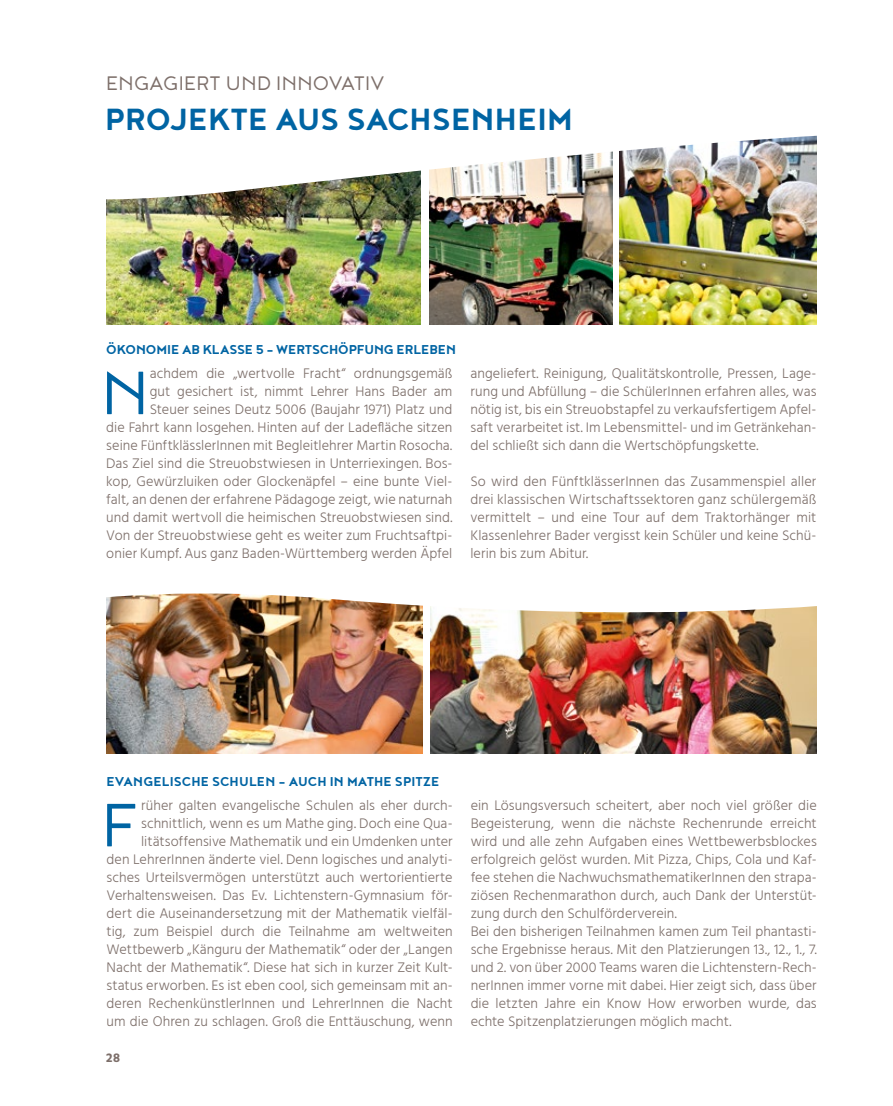
<style>
.page{position:relative;width:893px;height:1106px;background:#fff}
.page>*{position:absolute;margin:0;border:0;box-sizing:border-box;transform-origin:0 0}
.t1{font:300 74.85px "Noyh";color:#0064a3}
.t2{font:700 37.5px "Noyh";letter-spacing:.005em;color:#0064a3}
.t3{font:300 24px "Noyh";letter-spacing:.01em;color:#7d6f6a}
.t4{font:700 15.75px "Noyh";color:#0064a3}
.t5{font:300 14.25px/18px "Hind Vadodara";letter-spacing:.005em;color:#7d6f6a;text-align:right}
.t6{font:700 12.75px "Hind Vadodara";color:#7d6f6a}
</style>
<div class="page">
<img style="left:430px;top:636px;width:386px;height:118px">
<img style="left:106px;top:636px;width:316px;height:118px">
<img style="left:106px;top:593px;width:711px;height:43px">
<img style="left:429px;top:228px;width:183px;height:96px">
<img style="left:106px;top:228px;width:315px;height:96px">
<img style="left:619px;top:228px;width:197px;height:96px">
<img style="left:106px;top:135px;width:711px;height:93px">
<h3 class="t3" style="left:106px;top:70px;width:280px">ENGAGIERT UND INNOVATIV</h3>
<h2 class="t2" style="left:105px;top:98px;width:469px">PROJEKTE AUS SACHSENHEIM</h2>
<p class="t4" style="left:106px;top:340px;width:351px">ÖKONOMIE AB KLASSE 5 - WERTSCHÖPFUNG ERLEBEN</p>
<p class="t5" style="left:106px;top:364px;width:348px">achdem die „wertvolle Fracht“ ordnungsgemäß<br>gut gesichert ist, nimmt Lehrer Hans Bader am<br>Steuer seines Deutz 5006 (Baujahr 1971) Platz und<br>die Fahrt kann losgehen. Hinten auf der Ladefläche sitzen seine FünftklässlerInnen mit Begleitlehrer Martin Rosocha.<br>Das Ziel sind die Streuobstwiesen in Unterriexingen. Bos&shy;kop, Gewürzluiken oder Glockenäpfel – eine bunte Viel&shy;falt, an denen der erfahrene Pädagoge zeigt, wie naturnah und damit wertvoll die heimischen Streuobstwiesen sind.<br>Von der Streuobstwiese geht es weiter zum Fruchtsaftpi&shy;onier Kumpf. Aus ganz Baden-Württemberg werden Äpfel</p>
<p class="t5" style="left:470px;top:364px;width:348px;text-align:justify">angeliefert. Reinigung, Qualitätskontrolle, Pressen, Lage&shy;rung und Abfüllung – die SchülerInnen erfahren alles, was nötig ist, bis ein Streuobstapfel zu verkaufsfertigem Apfel&shy;saft verarbeitet ist. Im Lebensmittel- und im Getränkehan&shy;del schließt sich dann die Wertschöpfungskette.</p>
<h1 class="t1" style="left:101px;top:352px;width:49px">N</h1>
<p class="t5" style="left:470px;top:472px;width:348px;text-align:justify">So wird den FünftklässerInnen das Zusammenspiel aller drei klassischen Wirtschaftssektoren ganz schülergemäß vermittelt – und eine Tour auf dem Traktorhänger mit Klassenlehrer Bader vergisst kein Schüler und keine Schü&shy;lerin bis zum Abitur.</p>
<p class="t4" style="left:107px;top:772px;width:334px">EVANGELISCHE SCHULEN - AUCH IN MATHE SPITZE</p>
<p class="t5" style="left:107px;top:796px;width:348px">rüher galten evangelische Schulen als eher durch&shy;schnittlich, wenn es um Mathe ging. Doch eine Qua&shy;litätsoffensive Mathematik und ein Umdenken unter<br>den LehrerInnen änderte viel. Denn logisches und analyti&shy;sches Urteilsvermögen unterstützt auch wertorientierte Verhaltensweisen. Das Ev. Lichtenstern-Gymnasium för&shy;dert die Auseinandersetzung mit der Mathematik vielfäl&shy;tig, zum Beispiel durch die Teilnahme am weltweiten Wettbewerb „Känguru der Mathematik“ oder der „Langen Nacht der Mathematik“. Diese hat sich in kurzer Zeit Kult&shy;status erworben. Es ist eben cool, sich gemeinsam mit an&shy;deren RechenkünstlerInnen und LehrerInnen die Nacht um die Ohren zu schlagen. Groß die Enttäuschung, wenn</p>
<p class="t5" style="left:471px;top:796px;width:348px;text-align:left">ein Lösungsversuch scheitert, aber noch viel größer die Begeisterung, wenn die nächste Rechenrunde erreicht wird und alle zehn Aufgaben eines Wettbewerbsblockes erfolgreich gelöst wurden. Mit Pizza, Chips, Cola und Kaf&shy;fee stehen die NachwuchsmathematikerInnen den strapa&shy;ziösen Rechenmarathon durch, auch Dank der Unterstüt&shy;zung durch den Schulförderverein.<br>Bei den bisherigen Teilnahmen kamen zum Teil phantasti&shy;sche Ergebnisse heraus. Mit den Platzierungen 13., 12., 1., 7. und 2. von über 2000 Teams waren die Lichtenstern-Rech&shy;nerInnen immer vorne mit dabei. Hier zeigt sich, dass über die letzten Jahre ein Know How erworben wurde, das echte Spitzenplatzierungen möglich macht.</p>
<h1 class="t1" style="left:102px;top:784px;width:37px">F</h1>
<p class="t6" style="left:106px;top:1047px;width:15px">28</p>
</div>
